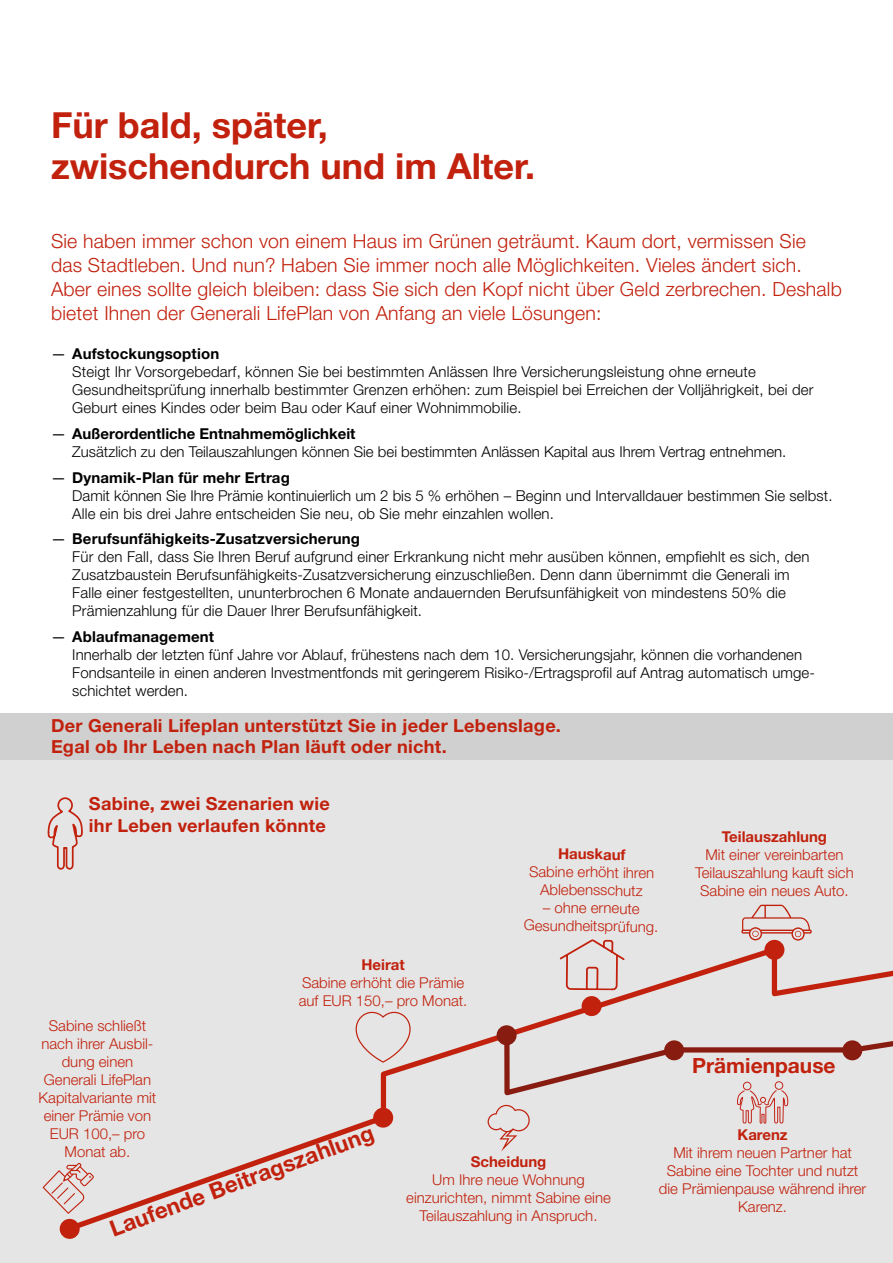
<style>
.page{position:relative;width:893px;height:1263px;background:#fff}
.page>*{position:absolute;margin:0;border:0;box-sizing:border-box;transform-origin:0 0}
.t1{font:700 36px/40.5px "Helvetica Neue LT Std";color:#c1210d}
.t2{font:700 22.5px "Helvetica Neue LT Std";color:#c1210d}
.t3{font:700 21px "Helvetica Neue LT Std";color:#c1210d}
.t4{font:300 19.5px/24px "Helvetica Neue LT Std";letter-spacing:.01em;color:#c1210d}
.t5{font:700 18px/21.6px "Helvetica Neue LT Std";letter-spacing:.015em;color:#c1210d}
.t6{font:300 15px/18px "Helvetica Neue LT Std";letter-spacing:.01em;color:#000}
.t7{font:300 15px/18px "Helvetica Neue LT Std";color:#c1210d;text-align:center}
.t8{font:700 15px "Helvetica Neue LT Std";color:#c1210d}
.s1{font-weight:400}
.s2{font-weight:700}
</style>
<div class="page">
<div style="left:0;top:749px;width:893px;height:514px;background:#e5e5e5"></div>
<div style="left:0;top:713px;width:893px;height:47px;background:#d0d0d0"></div>
<svg style="left:63px;top:904px;width:738px;height:331px"></svg>
<div style="left:60px;top:1219px;width:20px;height:20px;background:#c1210d;border-radius:50%"></div>
<div style="left:373px;top:1108px;width:20px;height:20px;background:#c1210d;border-radius:50%"></div>
<div style="left:764px;top:940px;width:20px;height:20px;background:#c1210d;border-radius:50%"></div>
<svg style="left:488px;top:1105px;width:14px;height:46px"></svg>
<svg style="left:356px;top:1012px;width:55px;height:51px"></svg>
<svg style="left:559px;top:939px;width:66px;height:28px"></svg>
<svg style="left:502px;top:967px;width:391px;height:268px"></svg>
<div style="left:497px;top:1025px;width:20px;height:20px;background:#881c11;border-radius:50%"></div>
<svg style="left:737px;top:1081px;width:51px;height:43px"></svg>
<svg style="left:741px;top:905px;width:71px;height:35px"></svg>
<svg style="left:43px;top:1163px;width:51px;height:51px"></svg>
<svg style="left:48px;top:797px;width:35px;height:73px"></svg>
<h1 class="t1" style="left:51px;top:104px;width:485px">Für bald, später, zwischendurch und im Alter.</h1>
<p class="t4" style="left:51px;top:228px;width:792px">Sie haben immer schon von einem Haus im Grünen geträumt. Kaum dort, vermissen Sie das Stadtleben. Und nun? Haben Sie immer noch alle Möglichkeiten. Vieles ändert sich.<br>Aber eines sollte gleich bleiben: dass Sie sich den Kopf nicht über Geld zerbrechen. Deshalb bietet Ihnen der Generali LifePlan von Anfang an viele Lösungen:</p>
<p class="t6" style="left:72px;top:345px;width:743px;text-indent:-21px"><span class="s1">—</span> <span class="s2">Aufstockungsoption<br></span>Steigt Ihr Vorsorgebedarf, können Sie bei bestimmten Anlässen Ihre Versicherungsleistung ohne erneute Gesundheitsprüfung innerhalb bestimmter Grenzen erhöhen: zum Beispiel bei Erreichen der Volljährigkeit, bei der Geburt eines Kindes oder beim Bau oder Kauf einer Wohnimmobilie.</p>
<p class="t6" style="left:72px;top:424px;width:716px;text-indent:-21px"><span class="s1">—</span> <span class="s2">Außerordentliche Entnahmemöglichkeit<br></span>Zusätzlich zu den Teilauszahlungen können Sie bei bestimmten Anlässen Kapital aus Ihrem Vertrag entnehmen.</p>
<p class="t6" style="left:72px;top:468px;width:762px;text-indent:-21px"><span class="s1">—</span> <span class="s2">Dynamik-Plan für mehr Ertrag<br></span>Damit können Sie Ihre Prämie kontinuierlich um 2 bis 5 % erhöhen – Beginn und Intervalldauer bestimmen Sie selbst.<br>Alle ein bis drei Jahre entscheiden Sie neu, ob Sie mehr einzahlen wollen.</p>
<p class="t6" style="left:72px;top:530px;width:739px;text-indent:-21px"><span class="s1">—</span> <span class="s2">Berufsunfähigkeits-Zusatzversicherung<br></span>Für den Fall, dass Sie Ihren Beruf aufgrund einer Erkrankung nicht mehr ausüben können, empfiehlt es sich, den Zusatzbaustein Berufsunfähigkeits-Zusatzversicherung einzuschließen. Denn dann übernimmt die Generali im Falle einer festgestellten, ununterbrochen 6 Monate andauernden Berufsunfähigkeit von mindestens 50% die Prämienzahlung für die Dauer Ihrer Berufsunfähigkeit.</p>
<p class="t6" style="left:72px;top:627px;width:744px;text-indent:-21px"><span class="s1">—</span> <span class="s2">Ablaufmanagement<br></span>Innerhalb der letzten fünf Jahre vor Ablauf, frühestens nach dem 10. Versicherungsjahr, können die vorhandenen Fondsanteile in einen anderen Investmentfonds mit geringerem Risiko-/Ertragsprofil auf Antrag automatisch umge&shy;schichtet werden.</p>
<p class="t5" style="left:51px;top:714px;width:511px">Der Generali Lifeplan unterstützt Sie in jeder Lebenslage.<br>Egal ob Ihr Leben nach Plan läuft oder nicht.</p>
<p class="t5" style="left:89px;top:792px;width:243px">Sabine, zwei Szenarien wie ihr Leben verlaufen könnte</p>
<p class="t8" style="left:361px;top:956px;width:45px">Heirat</p>
<p class="t7" style="left:299px;top:974px;width:170px;text-align:left">Sabine erhöht die Prämie auf EUR 150,– pro Monat.</p>
<p class="t8" style="left:558px;top:844px;width:69px;rotate:1deg">Hauskauf</p>
<p class="t7" style="left:529px;top:862px;width:127px;rotate:1deg">Sabine erhöht ihren<br>Ablebensschutz</p>
<p class="t7" style="left:524px;top:897px;width:136px;rotate:1deg">– ohne erneute<br>Gesundheitsprüfung.</p>
<p class="t8" style="left:722px;top:827px;width:107px">Teilauszahlung</p>
<p class="t7" style="left:695px;top:845px;width:160px">Mit einer vereinbarten<br>Teilauszahlung kauft sich<br>Sabine ein neues Auto.</p>
<p class="t7" style="left:39px;top:1016px;width:119px">Sabine schließt nach ihrer Ausbil&shy;dung einen<br>Generali LifePlan<br>Kapitalvariante mit einer Prämie von<br>EUR 100,– pro<br>Monat ab.</p>
<h3 class="t3" style="left:692px;top:1052px;width:145px">Prämienpause</h3>
<h2 class="t2" style="left:106px;top:1215px;width:281px;rotate:-20deg">Laufende Beitragszahlung</h2>
<p class="t8" style="left:737px;top:1125px;width:52px">Karenz</p>
<p class="t7" style="left:659px;top:1143px;width:209px">Mit ihrem neuen Partner hat<br>Sabine eine Tochter und nutzt die Prämienpause während ihrer<br>Karenz.</p>
<p class="t8" style="left:471px;top:1153px;width:77px">Scheidung</p>
<p class="t7" style="left:406px;top:1171px;width:206px">Um Ihre neue Wohnung einzurichten, nimmt Sabine eine<br>Teilauszahlung in Anspruch.</p>
</div>
